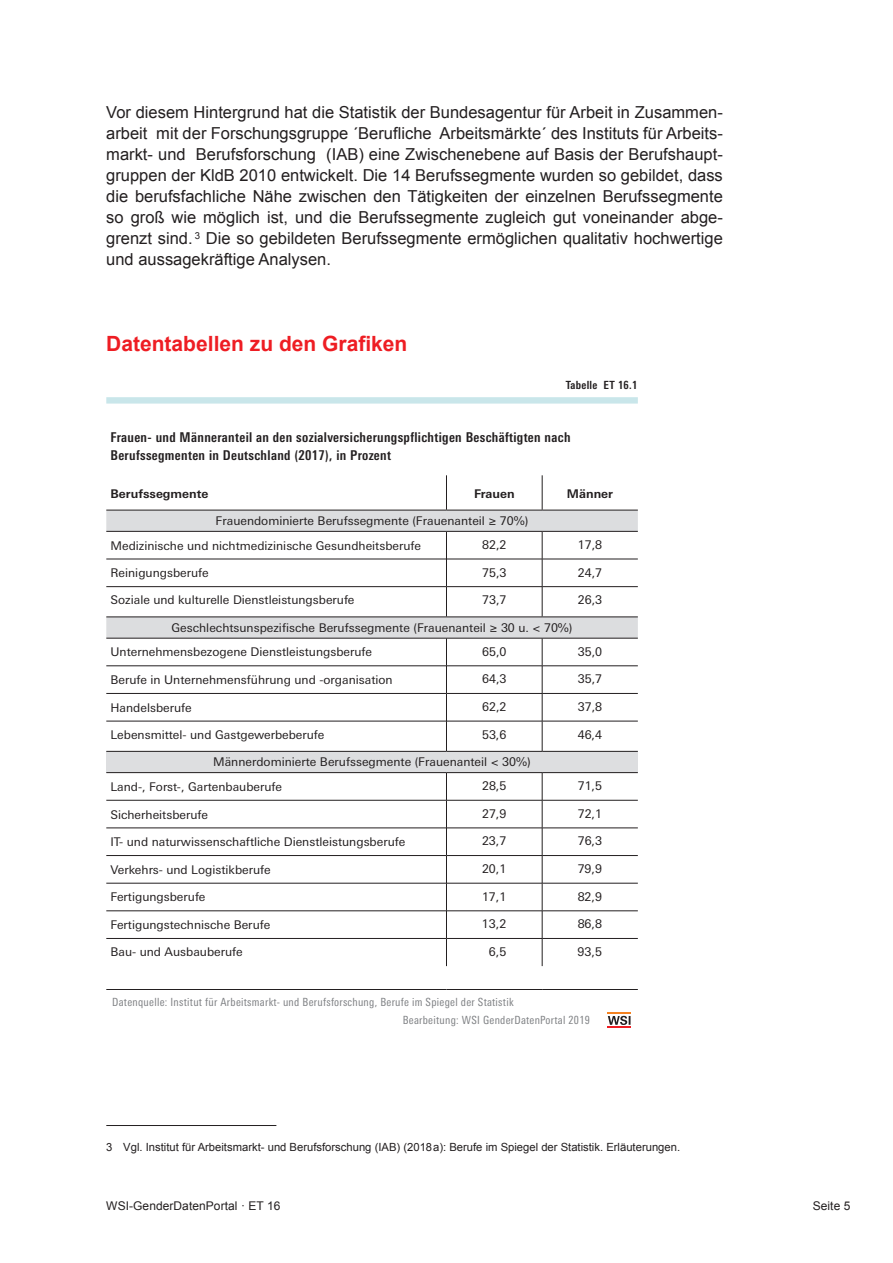
<style>
.page{position:relative;width:893px;height:1263px;background:#fff}
.page>*{position:absolute;margin:0;border:0;box-sizing:border-box;transform-origin:0 0}
.t1{font:700 21px "Arial";color:#ee1d23}
.t2{font:16.5px/21px "Arial";color:#231f20;text-align:justify}
.t3{font:700 condensed 13.5px/18px "Univers Next Pro";letter-spacing:.025em;color:#231f20}
.t4{font:12px/24.5px "Univers Next Pro";color:#231f20}
.t5{font:12px "Arial";letter-spacing:.005em;color:#231f20}
.t6{font:700 12px "Univers Next Pro";color:#231f20}
.t7{font:condensed 11.25px/18px "Univers Next Pro";letter-spacing:.025em;color:#808285}
.t8{font:11.25px "Arial";color:#231f20}
.t9{font:700 condensed 11.25px "Univers Next Pro";letter-spacing:.025em;color:#231f20}
</style>
<div class="page">
<hr style="left:106px;top:1125px;width:170px;height:1px;background:#231f20">
<svg style="left:106px;top:511px;width:532px;height:127px"></svg>
<div style="left:106px;top:751px;width:532px;height:22px;background:#dddee0"></div>
<hr style="left:106px;top:531px;width:340px;height:1px;background:#231f20">
<hr style="left:446px;top:531px;width:96px;height:1px;background:#231f20">
<hr style="left:542px;top:531px;width:96px;height:1px;background:#231f20">
<hr style="left:106px;top:559px;width:340px;height:1px;background:#231f20">
<hr style="left:447px;top:559px;width:95px;height:1px;background:#231f20">
<hr style="left:542px;top:559px;width:96px;height:1px;background:#231f20">
<hr style="left:106px;top:586px;width:340px;height:1px;background:#231f20">
<hr style="left:447px;top:586px;width:95px;height:1px;background:#231f20">
<hr style="left:542px;top:586px;width:96px;height:1px;background:#231f20">
<hr style="left:106px;top:638px;width:340px;height:1px;background:#231f20">
<hr style="left:446px;top:638px;width:96px;height:1px;background:#231f20">
<hr style="left:542px;top:638px;width:96px;height:1px;background:#231f20">
<hr style="left:106px;top:665px;width:340px;height:1px;background:#231f20">
<hr style="left:447px;top:665px;width:95px;height:1px;background:#231f20">
<hr style="left:542px;top:665px;width:96px;height:1px;background:#231f20">
<hr style="left:106px;top:693px;width:340px;height:1px;background:#231f20">
<hr style="left:447px;top:693px;width:95px;height:1px;background:#231f20">
<hr style="left:542px;top:693px;width:96px;height:1px;background:#231f20">
<hr style="left:106px;top:721px;width:340px;height:1px;background:#231f20">
<hr style="left:447px;top:721px;width:95px;height:1px;background:#231f20">
<hr style="left:542px;top:721px;width:96px;height:1px;background:#231f20">
<hr style="left:106px;top:772px;width:340px;height:1px;background:#231f20">
<hr style="left:446px;top:772px;width:96px;height:1px;background:#231f20">
<hr style="left:542px;top:772px;width:96px;height:1px;background:#231f20">
<hr style="left:106px;top:800px;width:340px;height:1px;background:#231f20">
<hr style="left:447px;top:800px;width:95px;height:1px;background:#231f20">
<hr style="left:542px;top:800px;width:96px;height:1px;background:#231f20">
<hr style="left:106px;top:828px;width:340px;height:1px;background:#231f20">
<hr style="left:447px;top:828px;width:95px;height:1px;background:#231f20">
<hr style="left:542px;top:828px;width:96px;height:1px;background:#231f20">
<hr style="left:106px;top:855px;width:340px;height:1px;background:#231f20">
<hr style="left:447px;top:855px;width:95px;height:1px;background:#231f20">
<hr style="left:542px;top:855px;width:96px;height:1px;background:#231f20">
<hr style="left:106px;top:883px;width:340px;height:1px;background:#231f20">
<hr style="left:447px;top:883px;width:95px;height:1px;background:#231f20">
<hr style="left:542px;top:883px;width:96px;height:1px;background:#231f20">
<hr style="left:106px;top:910px;width:340px;height:1px;background:#231f20">
<hr style="left:447px;top:910px;width:95px;height:1px;background:#231f20">
<hr style="left:542px;top:910px;width:96px;height:1px;background:#231f20">
<hr style="left:106px;top:938px;width:340px;height:1px;background:#231f20">
<hr style="left:447px;top:938px;width:95px;height:1px;background:#231f20">
<hr style="left:542px;top:938px;width:96px;height:1px;background:#231f20">
<hr style="left:106px;top:989px;width:340px;height:1px;background:#231f20">
<hr style="left:446px;top:989px;width:96px;height:1px;background:#231f20">
<hr style="left:542px;top:989px;width:96px;height:1px;background:#231f20">
<svg style="left:446px;top:531px;width:1px;height:85px"></svg>
<hr style="left:446px;top:475px;width:1px;height:35px;background:#231f20">
<svg style="left:446px;top:638px;width:1px;height:83px"></svg>
<hr style="left:446px;top:721px;width:1px;height:30px;background:#231f20">
<svg style="left:446px;top:773px;width:1px;height:193px"></svg>
<hr style="left:542px;top:475px;width:1px;height:35px;background:#231f20">
<svg style="left:542px;top:531px;width:1px;height:85px"></svg>
<svg style="left:542px;top:638px;width:1px;height:83px"></svg>
<hr style="left:542px;top:721px;width:1px;height:30px;background:#231f20">
<svg style="left:542px;top:773px;width:1px;height:193px"></svg>
<hr style="left:106px;top:510px;width:340px;height:1px;background:#231f20">
<hr style="left:446px;top:510px;width:96px;height:1px;background:#231f20">
<hr style="left:542px;top:510px;width:96px;height:1px;background:#231f20">
<hr style="left:106px;top:616px;width:340px;height:1px;background:#231f20">
<hr style="left:446px;top:616px;width:96px;height:1px;background:#231f20">
<hr style="left:542px;top:616px;width:96px;height:1px;background:#231f20">
<hr style="left:106px;top:751px;width:340px;height:1px;background:#231f20">
<hr style="left:446px;top:751px;width:96px;height:1px;background:#231f20">
<hr style="left:542px;top:751px;width:96px;height:1px;background:#231f20">
<svg style="left:607px;top:1012px;width:24px;height:16px"></svg>
<svg style="left:608px;top:1013px;width:23px;height:15px"></svg>
<div style="left:106px;top:397px;width:532px;height:7px;background:#c9e6ea"></div>
<p class="t2" style="left:106px;top:102px;width:618px">Vor diesem Hintergrund hat die Statistik der Bundesagentur für Arbeit in Zusammen&shy;arbeit mit der Forschungsgruppe ´Berufliche Arbeitsmärkte´ des Instituts für Arbeits&shy;markt- und Berufsforschung (IAB) eine Zwischenebene auf Basis der Berufshaupt&shy;gruppen der KldB 2010 entwickelt. Die 14 Berufssegmente wurden so gebildet, dass die berufsfachliche Nähe zwischen den Tätigkeiten der einzelnen Berufssegmente so groß wie möglich ist, und die Berufssegmente zugleich gut voneinander abge&shy;grenzt sind. <sup>3</sup> Die so gebildeten Berufssegmente ermöglichen qualitativ hochwertige und aussagekräftige Analysen.</p>
<h1 class="t1" style="left:106px;top:330px;width:303px">Datentabellen zu den Grafiken</h1>
<p class="t9" style="left:566px;top:378px;width:73px">Tabelle ET 16.1</p>
<p class="t3" style="left:111px;top:428px;width:461px">Frauen- und Männeranteil an den sozialversicherungspflichtigen Beschäftigten nach<br>Berufssegmenten in Deutschland (2017), in Prozent</p>
<p class="t6" style="left:111px;top:486px;width:99px">Berufssegmente</p>
<p class="t6" style="left:474px;top:486px;width:42px">Frauen</p>
<p class="t6" style="left:567px;top:486px;width:48px">Männer</p>
<p class="t4" style="left:111px;top:509px;width:419px;text-indent:105px">Frauendominierte Berufssegmente (Frauenanteil ≥ 70%)<br>Medizinische und nichtmedizinische Gesundheitsberufe</p>
<p class="t4" style="left:482px;top:532px;width:26px">82,2</p>
<p class="t4" style="left:578px;top:532px;width:26px">17,8</p>
<p class="t4" style="left:111px;top:561px;width:100px">Reinigungsberufe</p>
<p class="t4" style="left:482px;top:560px;width:26px">75,3</p>
<p class="t4" style="left:578px;top:560px;width:26px">24,7</p>
<p class="t4" style="left:111px;top:588px;width:245px">Soziale und kulturelle Dienstleistungsberufe</p>
<p class="t4" style="left:482px;top:588px;width:26px">73,7</p>
<p class="t4" style="left:578px;top:588px;width:26px">26,3</p>
<p class="t4" style="left:111px;top:615px;width:464px;text-indent:61px">Geschlechtsunspezifische Berufssegmente (Frauenanteil ≥ 30 u. &lt; 70%)<br>Unternehmensbezogene Dienstleistungsberufe</p>
<p class="t4" style="left:482px;top:639px;width:26px">65,0</p>
<p class="t4" style="left:578px;top:639px;width:26px">35,0</p>
<p class="t4" style="left:110px;top:668px;width:284px">Berufe in Unternehmensführung und -organisation</p>
<p class="t4" style="left:482px;top:667px;width:26px">64,3</p>
<p class="t4" style="left:578px;top:667px;width:26px">35,7</p>
<p class="t4" style="left:110px;top:695px;width:83px">Handelsberufe</p>
<p class="t4" style="left:482px;top:694px;width:26px">62,2</p>
<p class="t4" style="left:578px;top:694px;width:26px">37,8</p>
<p class="t4" style="left:110px;top:722px;width:215px">Lebensmittel- und Gastgewerbeberufe</p>
<p class="t4" style="left:482px;top:722px;width:26px">53,6</p>
<p class="t4" style="left:578px;top:722px;width:26px">46,4</p>
<p class="t4" style="left:110px;top:750px;width:422px;text-indent:103px">Männerdominierte Berufssegmente (Frauenanteil &lt; 30%)<br>Land-, Forst-, Gartenbauberufe</p>
<p class="t4" style="left:482px;top:774px;width:26px">28,5</p>
<p class="t4" style="left:578px;top:774px;width:26px">71,5</p>
<p class="t4" style="left:110px;top:802px;width:99px">Sicherheitsberufe</p>
<p class="t4" style="left:482px;top:801px;width:26px">27,9</p>
<p class="t4" style="left:578px;top:801px;width:26px">72,1</p>
<p class="t4" style="left:110px;top:830px;width:296px">IT- und naturwissenschaftliche Dienstleistungsberufe</p>
<p class="t4" style="left:482px;top:829px;width:26px">23,7</p>
<p class="t4" style="left:578px;top:829px;width:26px">76,3</p>
<p class="t4" style="left:110px;top:857px;width:162px">Verkehrs- und Logistikberufe</p>
<p class="t4" style="left:482px;top:856px;width:26px">20,1</p>
<p class="t4" style="left:578px;top:856px;width:26px">79,9</p>
<p class="t4" style="left:110px;top:885px;width:97px">Fertigungsberufe</p>
<p class="t4" style="left:482px;top:884px;width:26px">17,1</p>
<p class="t4" style="left:578px;top:884px;width:26px">82,9</p>
<p class="t4" style="left:110px;top:913px;width:161px">Fertigungstechnische Berufe</p>
<p class="t4" style="left:482px;top:912px;width:26px">13,2</p>
<p class="t4" style="left:578px;top:912px;width:26px">86,8</p>
<p class="t4" style="left:110px;top:939px;width:134px">Bau- und Ausbauberufe</p>
<p class="t4" style="left:489px;top:939px;width:19px">6,5</p>
<p class="t4" style="left:578px;top:939px;width:26px">93,5</p>
<p class="t7" style="left:403px;top:993px;width:189px;text-indent:-290px">Datenquelle: Institut für Arbeitsmarkt- und Berufsforschung, Berufe im Spiegel der Statistik<br>Bearbeitung: WSI GenderDatenPortal 2019</p>
<p class="t8" style="left:106px;top:1139px;width:575px">3 Vgl. Institut für Arbeitsmarkt- und Berufsforschung (IAB) (2018 a): Berufe im Spiegel der Statistik. Erläuterungen.</p>
<p class="t5" style="left:106px;top:1198px;width:176px">WSI-GenderDatenPortal · ET 16</p>
<p class="t5" style="left:813px;top:1198px;width:39px">Seite 5</p>
</div>
